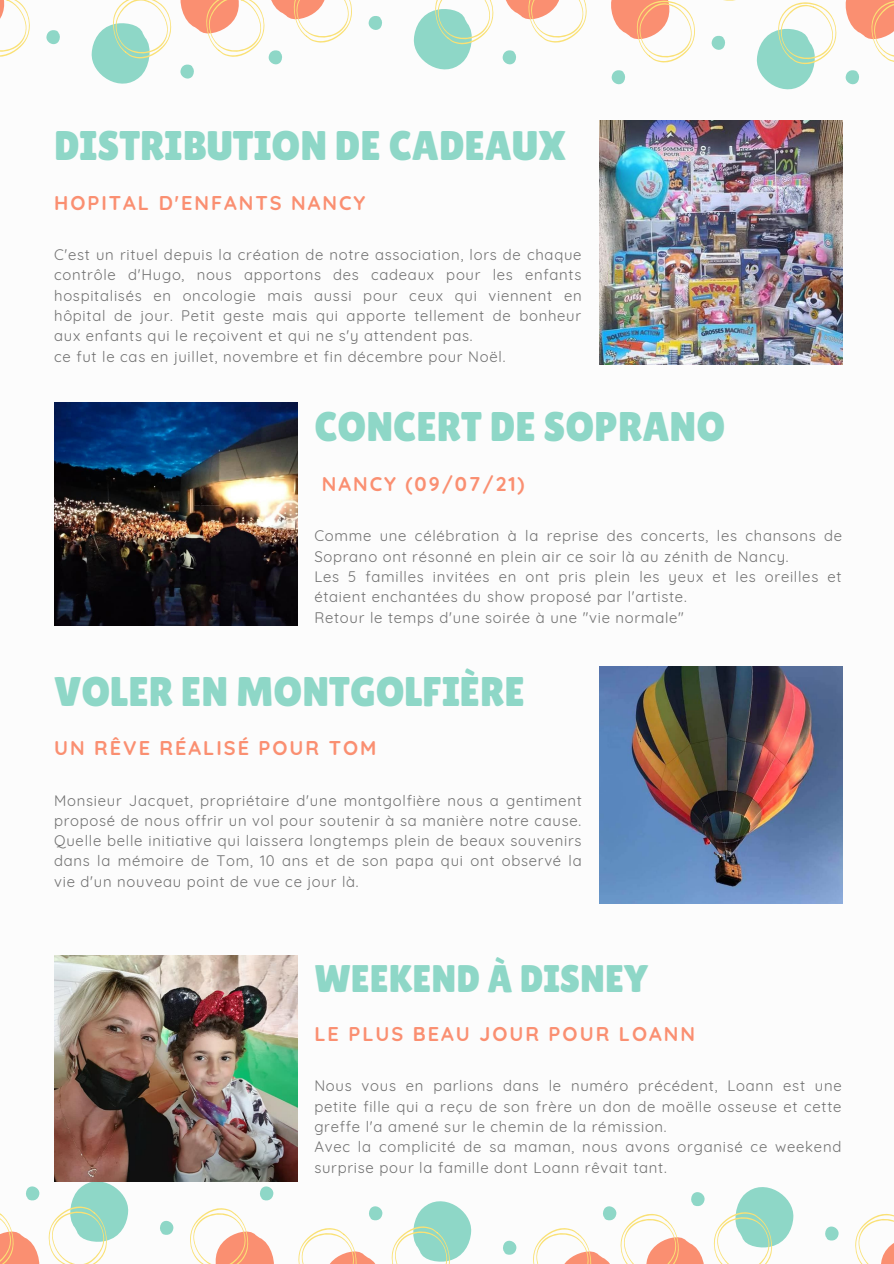
<style>
.page{position:relative;width:894px;height:1264px;background:#fff}
.page>*{position:absolute;margin:0;border:0;box-sizing:border-box;transform-origin:0 0}
.t1{font:41.4px "Lilita One";color:#8ed7c7}
.t2{font:38.4px "Lilita One";color:#8ed7c7}
.t3{font:700 19.8px "Quicksand";letter-spacing:.1em;color:#fa8f71}
.t4{font:14.85px/20.2px "Quicksand";letter-spacing:.05em;color:#717171;text-align:justify}
</style>
<div class="page">
<img style="left:599px;top:121px;width:243px;height:243px">
<svg style="left:0;top:0;width:30px;height:57px"></svg>
<svg style="left:46px;top:30px;width:14px;height:15px"></svg>
<svg style="left:91px;top:0;width:261px;height:84px"></svg>
<svg style="left:368px;top:16px;width:14px;height:14px"></svg>
<svg style="left:413px;top:0;width:174px;height:69px"></svg>
<svg style="left:845px;top:70px;width:14px;height:15px"></svg>
<svg style="left:611px;top:0;width:225px;height:89px"></svg>
<svg style="left:845px;top:0;width:48px;height:62px"></svg>
<svg style="left:855px;top:1213px;width:38px;height:50px"></svg>
<svg style="left:825px;top:1226px;width:13px;height:14px"></svg>
<svg style="left:713px;top:1187px;width:81px;height:76px"></svg>
<svg style="left:533px;top:1192px;width:172px;height:71px"></svg>
<svg style="left:503px;top:1240px;width:13px;height:14px"></svg>
<svg style="left:369px;top:1206px;width:13px;height:14px"></svg>
<svg style="left:391px;top:1201px;width:81px;height:62px"></svg>
<svg style="left:298px;top:1228px;width:77px;height:35px"></svg>
<svg style="left:260px;top:1186px;width:13px;height:14px"></svg>
<svg style="left:190px;top:1208px;width:84px;height:55px"></svg>
<svg style="left:160px;top:1220px;width:14px;height:15px"></svg>
<svg style="left:26px;top:1186px;width:14px;height:14px"></svg>
<svg style="left:48px;top:1181px;width:81px;height:82px"></svg>
<svg style="left:0;top:1213px;width:40px;height:50px"></svg>
<img style="left:54px;top:402px;width:243px;height:223px">
<img style="left:599px;top:666px;width:243px;height:238px">
<img style="left:54px;top:955px;width:243px;height:225px">
<p class="t1" style="left:54px;top:122px;width:513px">DISTRIBUTION DE CADEAUX</p>
<p class="t3" style="left:54px;top:190px;width:312px">HOPITAL D'ENFANTS NANCY</p>
<p class="t4" style="left:54px;top:244px;width:529px">C'est un rituel depuis la création de notre association, lors de chaque contrôle d'Hugo, nous apportons des cadeaux pour les enfants hospitalisés en oncologie mais aussi pour ceux qui viennent en hôpital de jour. Petit geste mais qui apporte tellement de bonheur aux enfants qui le reçoivent et qui ne s'y attendent pas.</p>
<p class="t4" style="left:54px;top:346px;width:452px">ce fut le cas en juillet, novembre et fin décembre pour Noël.</p>
<p class="t1" style="left:314px;top:403px;width:412px">CONCERT DE SOPRANO</p>
<p class="t3" style="left:322px;top:471px;width:204px">NANCY (09/07/21)</p>
<p class="t4" style="left:314px;top:525px;width:529px">Comme une célébration à la reprise des concerts, les chansons de<br>Soprano ont résonné en plein air ce soir là au zénith de Nancy.</p>
<p class="t4" style="left:314px;top:566px;width:528px">Les 5 familles invitées en ont pris plein les yeux et les oreilles et étaient enchantées du show proposé par l'artiste.</p>
<p class="t4" style="left:314px;top:607px;width:371px">Retour le temps d'une soirée à une "vie normale"</p>
<p class="t1" style="left:54px;top:667px;width:472px">VOLER EN MONTGOLFIÈRE</p>
<p class="t3" style="left:54px;top:735px;width:324px">UN RÊVE RÉALISÉ POUR TOM</p>
<p class="t4" style="left:54px;top:790px;width:529px">Monsieur Jacquet, propriétaire d'une montgolfière nous a gentiment proposé de nous offrir un vol pour soutenir à sa manière notre cause.<br>Quelle belle initiative qui laissera longtemps plein de beaux souvenirs dans la mémoire de Tom, 10 ans et de son papa qui ont observé la vie d'un nouveau point de vue ce jour là.</p>
<p class="t2" style="left:314px;top:956px;width:335px">WEEKEND À DISNEY</p>
<p class="t3" style="left:314px;top:1021px;width:382px">LE PLUS BEAU JOUR POUR LOANN</p>
<p class="t4" style="left:314px;top:1075px;width:528px">Nous vous en parlions dans le numéro précédent, Loann est une petite fille qui a reçu de son frère un don de moëlle osseuse et cette greffe l'a amené sur le chemin de la rémission.</p>
<p class="t4" style="left:314px;top:1136px;width:528px">Avec la complicité de sa maman, nous avons organisé ce weekend surprise pour la famille dont Loann rêvait tant.</p>
</div>
